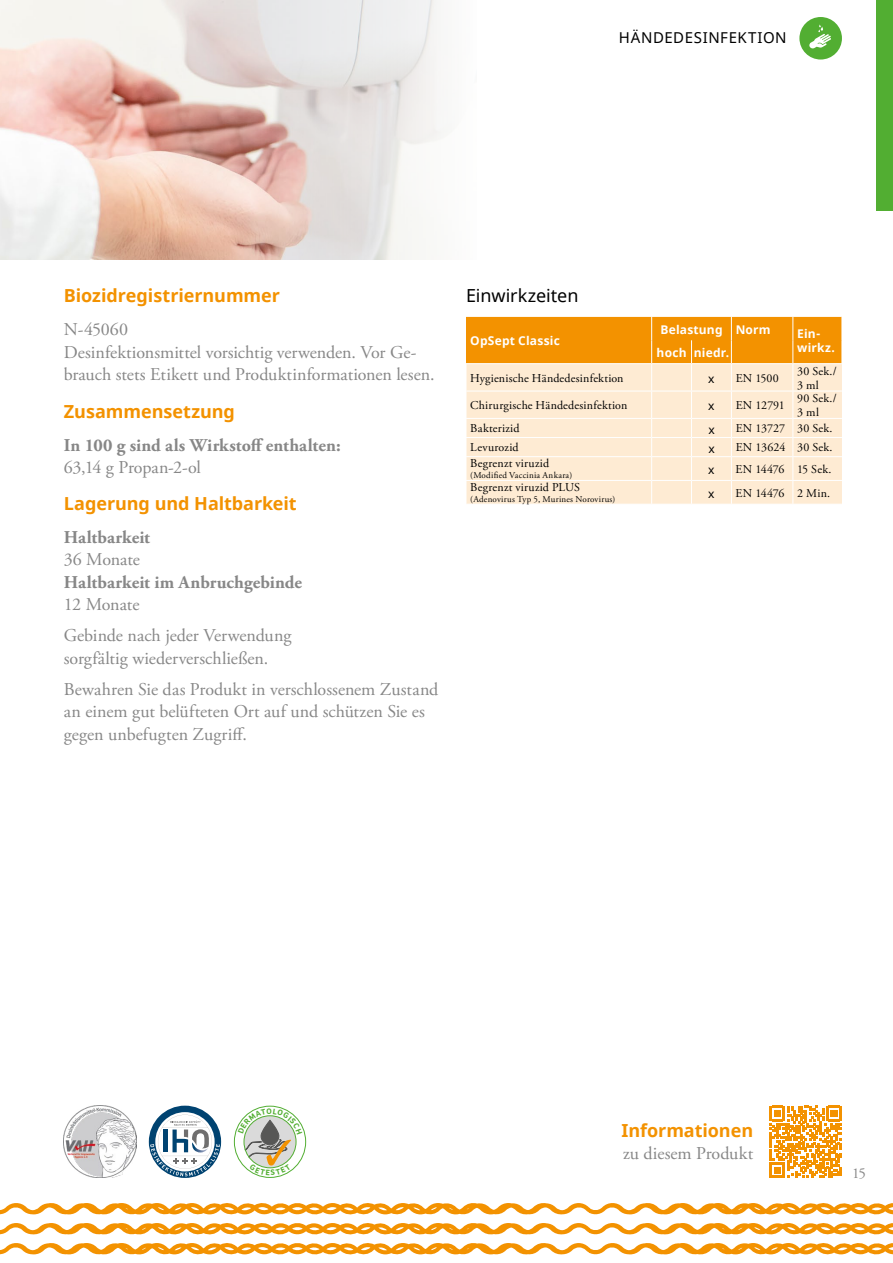
<style>
.page{position:relative;width:893px;height:1263px;background:#fff}
.page>*{position:absolute;margin:0;border:0;box-sizing:border-box;transform-origin:0 0}
.t1{font:18px/22.5px "Adobe Garamond Pro";color:#878787}
.t2{font:700 18px "Noto Sans";letter-spacing:-.005em;color:#f39200}
.t3{font:700 18px "Adobe Garamond Pro";letter-spacing:.005em;color:#878787}
.t4{font:18px "Noto Sans";color:#000}
.t5{font:15px "Noto Sans";letter-spacing:.035em;color:#000}
.t6{font:15px "Adobe Garamond Pro";color:#878787}
.t7{font:12px/14.4px "Adobe Garamond Pro";letter-spacing:.015em;color:#000}
.t8{font:700 12px/14.4px "Noto Sans";letter-spacing:.015em;color:#fff}
.t9{font:12px "Noto Sans";color:#000}
.t10{font:9px "Adobe Garamond Pro";letter-spacing:.03em;color:#000}
</style>
<div class="page">
<svg style="left:0;top:1203px;width:893px;height:12px"></svg>
<svg style="left:0;top:1223px;width:893px;height:12px"></svg>
<svg style="left:0;top:1243px;width:893px;height:11px"></svg>
<img style="left:0;top:0;width:444px;height:259px">
<div style="left:876px;top:0;width:17px;height:210px;background:#52ae32"></div>
<svg style="left:799px;top:17px;width:43px;height:43px"></svg>
<svg style="left:770px;top:1106px;width:72px;height:72px"></svg>
<img style="left:64px;top:1106px;width:72px;height:72px">
<div style="left:234px;top:1106px;width:72px;height:72px;border:1px solid #52ae32;border-radius:50%"></div>
<svg style="left:149px;top:1106px;width:72px;height:72px"></svg>
<svg style="left:466px;top:317px;width:376px;height:187px;background:#fbd6a1"></svg>
<svg style="left:238px;top:1108px;width:64px;height:67px"></svg>
<p class="t5" style="left:619px;top:27px;width:169px">HÄNDEDESINFEKTION</p>
<p class="t2" style="left:64px;top:283px;width:218px">Biozidregistriernummer</p>
<p class="t1" style="left:64px;top:319px;width:372px">N-45060<br>Desinfektionsmittel vorsichtig verwenden. Vor Ge&shy;brauch stets Etikett und Produktinformationen lesen.</p>
<p class="t2" style="left:64px;top:399px;width:173px">Zusammensetzung</p>
<p class="t3" style="left:64px;top:434px;width:278px">In 100 g sind als Wirkstoff enthalten:</p>
<p class="t1" style="left:64px;top:457px;width:139px">63,14 g Propan-2-ol</p>
<p class="t2" style="left:64px;top:491px;width:234px">Lagerung und Haltbarkeit</p>
<p class="t3" style="left:64px;top:527px;width:88px">Haltbarkeit</p>
<p class="t1" style="left:64px;top:549px;width:78px">36 Monate</p>
<p class="t3" style="left:64px;top:572px;width:240px">Haltbarkeit im Anbruchgebinde</p>
<p class="t1" style="left:64px;top:590px;width:229px;line-height:31px">12 Monate<br>Gebinde nach jeder Verwendung</p>
<p class="t1" style="left:64px;top:643px;width:376px;line-height:31px">sorgfältig wiederverschließen.<br>Bewahren Sie das Produkt in verschlossenem Zustand</p>
<p class="t1" style="left:64px;top:701px;width:363px">an einem gut belüfteten Ort auf und schützen Sie es gegen unbefugten Zugriff.</p>
<p class="t4" style="left:466px;top:284px;width:114px">Einwirkzeiten</p>
<p class="t8" style="left:470px;top:334px;width:91px">OpSept Classic</p>
<p class="t8" style="left:660px;top:322px;width:112px">Belastung Norm</p>
<p class="t8" style="left:797px;top:327px;width:39px">Ein&shy;wirkz.</p>
<p class="t8" style="left:657px;top:345px;width:74px">hoch niedr.</p>
<p class="t7" style="left:470px;top:371px;width:155px">Hygienische Händedesinfektion</p>
<p class="t9" style="left:708px;top:370px;width:8px">x</p>
<p class="t7" style="left:736px;top:371px;width:45px">EN 1500</p>
<p class="t7" style="left:797px;top:364px;width:41px">30 Sek./<br>3 ml</p>
<p class="t7" style="left:470px;top:398px;width:159px">Chirurgische Händedesinfektion</p>
<p class="t9" style="left:708px;top:398px;width:8px">x</p>
<p class="t7" style="left:736px;top:398px;width:51px">EN 12791</p>
<p class="t7" style="left:797px;top:391px;width:41px">90 Sek./<br>3 ml</p>
<p class="t7" style="left:470px;top:422px;width:51px">Bakterizid</p>
<p class="t9" style="left:708px;top:421px;width:8px">x</p>
<p class="t7" style="left:736px;top:422px;width:98px">EN 13727 30 Sek.</p>
<p class="t7" style="left:470px;top:441px;width:50px">Levurozid</p>
<p class="t9" style="left:708px;top:440px;width:8px">x</p>
<p class="t7" style="left:736px;top:441px;width:98px">EN 13624 30 Sek.</p>
<p class="t7" style="left:470px;top:457px;width:80px">Begrenzt viruzid</p>
<p class="t10" style="left:470px;top:470px;width:103px">(Modified Vaccinia Ankara)</p>
<p class="t9" style="left:708px;top:461px;width:8px">x</p>
<p class="t7" style="left:736px;top:462px;width:97px">EN 14476 15 Sek.</p>
<p class="t7" style="left:470px;top:481px;width:111px">Begrenzt viruzid PLUS</p>
<p class="t10" style="left:470px;top:494px;width:147px">(Adenovirus Typ 5, Murines Norovirus)</p>
<p class="t9" style="left:708px;top:485px;width:8px">x</p>
<p class="t7" style="left:736px;top:486px;width:96px">EN 14476 2 Min.</p>
<p class="t2" style="left:621px;top:1118px;width:133px">Informationen</p>
<p class="t1" style="left:623px;top:1143px;width:132px">zu diesem Produkt</p>
<p class="t6" style="left:852px;top:1164px;width:15px">15</p>
</div>
